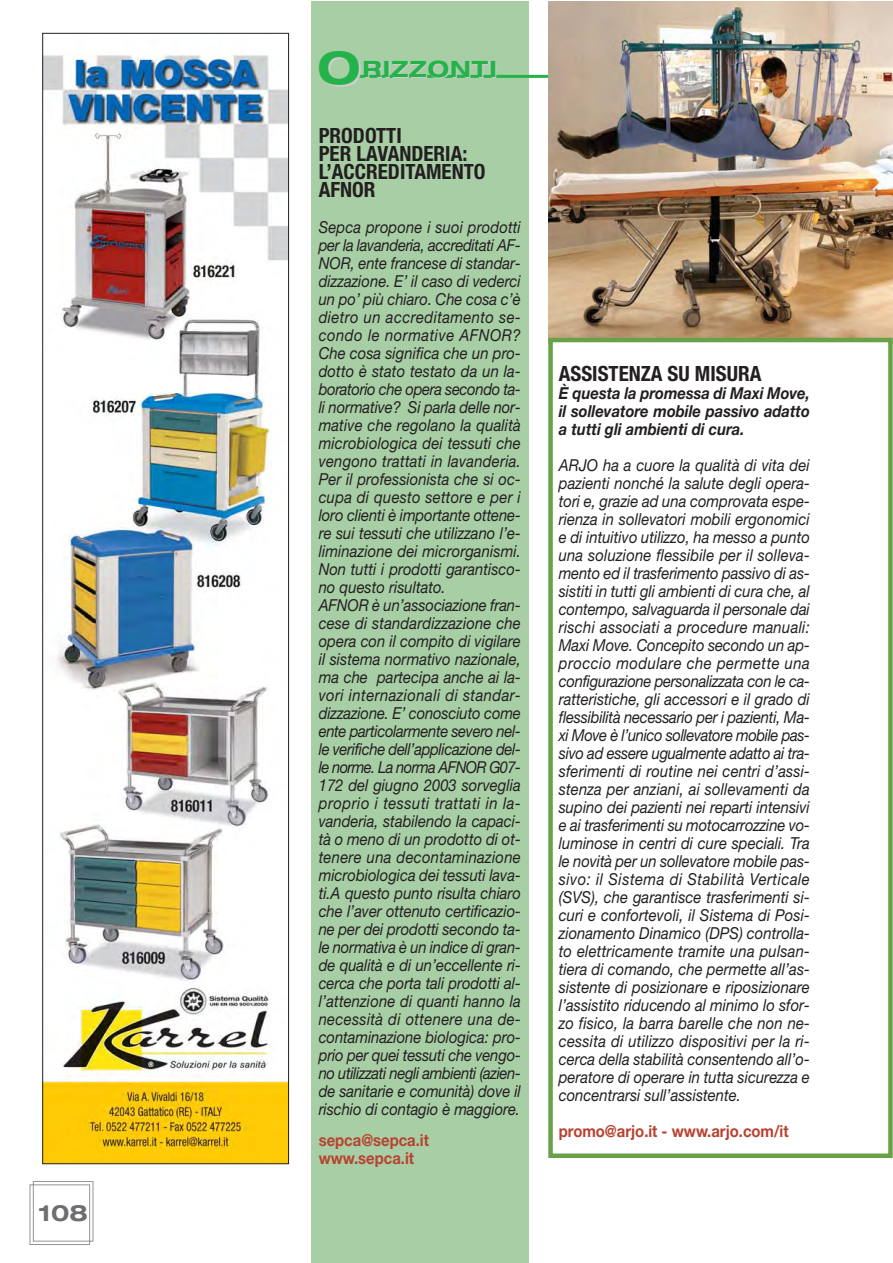
<style>
.page{position:relative;width:893px;height:1263px;background:#fff}
.page>*{position:absolute;margin:0;border:0;box-sizing:border-box;transform-origin:0 0}
.t1{font:700 expanded 22.5px "Helvetica Neue";letter-spacing:.05em;color:#ccc}
.t2{font:700 expanded 22.5px "Helvetica Neue";color:#6d6e70}
.t3{font:700 condensed 21px/18px "Helvetica Neue";color:#231f20}
.t4{font:italic 16.5px/18px "Helvetica Neue";color:#231f20;scale:.9 1}
.t5{font:italic 700 16.5px/18px "Helvetica Neue";color:#231f20;text-align:justify;scale:.9 1}
.t6{font:700 16.5px/17.9px "Helvetica Neue";color:#b84230;scale:.9 1}
.s1{font-size:45px;color:#24b34b}
</style>
<div class="page">
<svg style="left:29px;top:1181px;width:65px;height:64px"></svg>
<img style="left:44px;top:54px;width:243px;height:1108px">
<div style="left:311px;top:1px;width:217px;height:1262px;background:#a8cea5"></div>
<hr style="left:354px;top:75px;width:539px;height:3px;background:#24b34b">
<img style="left:549px;top:1px;width:344px;height:337px">
<div style="left:548px;top:338px;width:345px;height:820px;border:4px solid #69a149"></div>
<h1 class="t2" style="left:39px;top:1205px;width:51px">108</h1>
<h1 class="t1" style="left:318px;top:61px;width:182px"><span class="s1">O</span>RIZZONTI</h1>
<p class="t3" style="left:319px;top:128px;width:168px">PRODOTTI<br>PER LAVANDERIA:<br>L’ACCREDITAMENTO<br>AFNOR</p>
<p class="t4" style="left:319px;top:219px;width:226px">Sepca propone i suoi prodotti per la lavanderia, accreditati AF-<br>NOR, ente francese di standar&shy;dizzazione. E’ il caso di vederci un po’ più chiaro. Che cosa c’è dietro un accreditamento se&shy;condo le normative AFNOR?<br>Che cosa significa che un pro&shy;dotto è stato testato da un la&shy;boratorio che opera secondo ta&shy;li normative? Si parla delle nor&shy;mative che regolano la qualità microbiologica dei tessuti che vengono trattati in lavanderia.<br>Per il professionista che si oc&shy;cupa di questo settore e per i loro clienti è importante ottene&shy;re sui tessuti che utilizzano l’e&shy;liminazione dei microrganismi.<br>Non tutti i prodotti garantisco&shy;no questo risultato.<br>AFNOR è un’associazione fran&shy;cese di standardizzazione che opera con il compito di vigilare il sistema normativo nazionale, ma che partecipa anche ai la&shy;vori internazionali di standar&shy;dizzazione. E’ conosciuto come ente particolarmente severo nel&shy;le verifiche dell’applicazione del&shy;le norme. La norma AFNOR G07-<br>172 del giugno 2003 sorveglia proprio i tessuti trattati in la&shy;vanderia, stabilendo la capaci&shy;tà o meno di un prodotto di ot&shy;tenere una decontaminazione microbiologica dei tessuti lava&shy;ti.A questo punto risulta chiaro che l’aver ottenuto certificazio&shy;ne per dei prodotti secondo ta&shy;le normativa è un indice di gran&shy;de qualità e di un’eccellente ri&shy;cerca che porta tali prodotti al&shy;l’attenzione di quanti hanno la necessità di ottenere una de&shy;contaminazione biologica: pro&shy;prio per quei tessuti che vengo&shy;no utilizzati negli ambienti (azien&shy;de sanitarie e comunità) dove il rischio di contagio è maggiore.</p>
<p class="t6" style="left:319px;top:1133px;width:124px">sepca@sepca.it www.sepca.it</p>
<p class="t3" style="left:559px;top:367px;width:204px">ASSISTENZA SU MISURA</p>
<p class="t5" style="left:559px;top:386px;width:281px">È questa la promessa di Maxi Move, il sollevatore mobile passivo adatto a tutti gli ambienti di cura.</p>
<p class="t4" style="left:559px;top:458px;width:281px;text-align:justify">ARJO ha a cuore la qualità di vita dei pazienti nonché la salute degli opera&shy;tori e, grazie ad una comprovata espe&shy;rienza in sollevatori mobili ergonomici e di intuitivo utilizzo, ha messo a punto una soluzione flessibile per il solleva&shy;mento ed il trasferimento passivo di as&shy;sistiti in tutti gli ambienti di cura che, al contempo, salvaguarda il personale dai rischi associati a procedure manuali:<br>Maxi Move. Concepito secondo un ap&shy;proccio modulare che permette una configurazione personalizzata con le ca&shy;ratteristiche, gli accessori e il grado di flessibilità necessario per i pazienti, Ma&shy;xi Move è l’unico sollevatore mobile pas&shy;sivo ad essere ugualmente adatto ai tra&shy;sferimenti di routine nei centri d’assi&shy;stenza per anziani, ai sollevamenti da supino dei pazienti nei reparti intensivi e ai trasferimenti su motocarrozzine vo&shy;luminose in centri di cure speciali. Tra le novità per un sollevatore mobile pas&shy;sivo: il Sistema di Stabilità Verticale (SVS), che garantisce trasferimenti si&shy;curi e confortevoli, il Sistema di Posi&shy;zionamento Dinamico (DPS) controlla&shy;to elettricamente tramite una pulsan&shy;tiera di comando, che permette all’as&shy;sistente di posizionare e riposizionare l’assistito riducendo al minimo lo sfor&shy;zo fisico, la barra barelle che non ne&shy;cessita di utilizzo dispositivi per la ri&shy;cerca della stabilità consentendo all’o&shy;peratore di operare in tutta sicurezza e concentrarsi sull’assistente.</p>
<p class="t6" style="left:559px;top:1124px;width:257px">promo@arjo.it - www.arjo.com/it</p>
</div>
